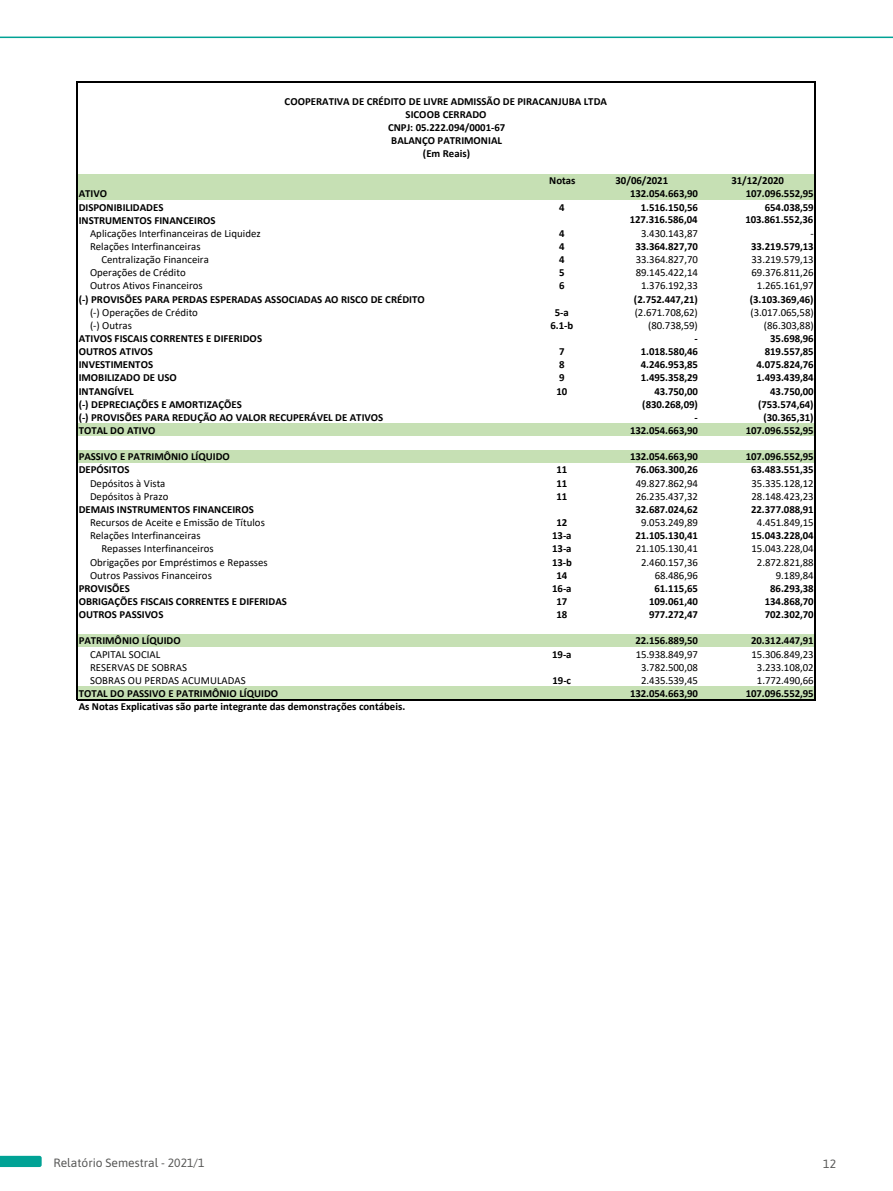
<style>
.page{position:relative;width:893px;height:1191px;background:#fff}
.page>*{position:absolute;margin:0;border:0;box-sizing:border-box;transform-origin:0 0}
.t1{font:12px "Asap";color:#575756}
.t2{font:700 10.8px/13px "Calibri";letter-spacing:-.005em;color:#000;text-align:center}
.t3{font:10.8px "Calibri";color:#000}
</style>
<div class="page">
<svg style="left:0;top:36px;width:893px;height:3px;background:#7fd0c9"></svg>
<svg style="left:0;top:1155px;width:42px;height:12px"></svg>
<div style="left:77px;top:174px;width:739px;height:26px;background:#c6e0b4"></div>
<div style="left:77px;top:423px;width:739px;height:14px;background:#c6e0b4"></div>
<div style="left:77px;top:450px;width:739px;height:13px;background:#c6e0b4"></div>
<div style="left:77px;top:634px;width:739px;height:13px;background:#c6e0b4"></div>
<div style="left:77px;top:686px;width:739px;height:14px;background:#c6e0b4"></div>
<hr style="left:76px;top:81px;width:1px;height:619px;background:#000">
<hr style="left:815px;top:82px;width:1px;height:618px;background:#000">
<hr style="left:77px;top:81px;width:739px;height:1px;background:#000">
<hr style="left:77px;top:699px;width:739px;height:1px;background:#000">
<p class="t2" style="left:285px;top:94px;width:324px">COOPERATIVA DE CRÉDITO DE LIVRE ADMISSÃO DE PIRACANJUBA LTDA<br>SICOOB CERRADO<br>CNPJ: 05.222.094/0001-67<br>BALANÇO PATRIMONIAL<br>(Em Reais)</p>
<p class="t2" style="left:549px;top:174px;width:28px">Notas</p>
<p class="t2" style="left:616px;top:174px;width:54px">30/06/2021</p>
<p class="t2" style="left:731px;top:174px;width:54px">31/12/2020</p>
<p class="t2" style="left:79px;top:187px;width:30px">ATIVO</p>
<p class="t2" style="left:630px;top:187px;width:69px">132.054.663,90</p>
<p class="t2" style="left:746px;top:187px;width:69px">107.096.552,95</p>
<p class="t2" style="left:79px;top:200px;width:86px">DISPONIBILIDADES</p>
<p class="t2" style="left:559px;top:200px;width:7px">4</p>
<p class="t2" style="left:641px;top:200px;width:59px">1.516.150,56</p>
<p class="t2" style="left:765px;top:200px;width:50px">654.038,59</p>
<p class="t2" style="left:79px;top:213px;width:138px">INSTRUMENTOS FINANCEIROS</p>
<p class="t2" style="left:630px;top:213px;width:69px">127.316.586,04</p>
<p class="t2" style="left:745px;top:213px;width:69px">103.861.552,36</p>
<p class="t3" style="left:90px;top:226px;width:172px">Aplicações Interfinanceiras de Liquidez</p>
<p class="t2" style="left:559px;top:226px;width:7px">4</p>
<p class="t3" style="left:641px;top:226px;width:58px">3.430.143,87</p>
<p class="t3" style="left:810px;top:226px;width:5px">-</p>
<p class="t3" style="left:90px;top:239px;width:112px">Relações Interfinanceiras</p>
<p class="t2" style="left:559px;top:240px;width:7px">4</p>
<p class="t2" style="left:635px;top:240px;width:64px">33.364.827,70</p>
<p class="t2" style="left:751px;top:240px;width:64px">33.219.579,13</p>
<p class="t3" style="left:101px;top:252px;width:109px">Centralização Financeira</p>
<p class="t2" style="left:559px;top:253px;width:7px">4</p>
<p class="t3" style="left:636px;top:252px;width:64px">33.364.827,70</p>
<p class="t3" style="left:751px;top:252px;width:64px">33.219.579,13</p>
<p class="t3" style="left:90px;top:265px;width:97px">Operações de Crédito</p>
<p class="t2" style="left:559px;top:266px;width:7px">5</p>
<p class="t3" style="left:636px;top:265px;width:64px">89.145.422,14</p>
<p class="t3" style="left:751px;top:265px;width:64px">69.376.811,26</p>
<p class="t3" style="left:90px;top:278px;width:114px">Outros Ativos Financeiros</p>
<p class="t2" style="left:559px;top:279px;width:7px">6</p>
<p class="t3" style="left:641px;top:278px;width:58px">1.376.192,33</p>
<p class="t3" style="left:757px;top:278px;width:58px">1.265.161,97</p>
<p class="t2" style="left:79px;top:292px;width:348px">(-) PROVISÕES PARA PERDAS ESPERADAS ASSOCIADAS AO RISCO DE CRÉDITO</p>
<p class="t2" style="left:634px;top:292px;width:65px">(2.752.447,21)</p>
<p class="t2" style="left:750px;top:292px;width:65px">(3.103.369,46)</p>
<p class="t3" style="left:90px;top:305px;width:109px">(-) Operações de Crédito</p>
<p class="t2" style="left:555px;top:305px;width:15px">5-a</p>
<p class="t3" style="left:635px;top:305px;width:65px">(2.671.708,62)</p>
<p class="t3" style="left:750px;top:305px;width:65px">(3.017.065,58)</p>
<p class="t3" style="left:90px;top:318px;width:43px">(-) Outras</p>
<p class="t2" style="left:551px;top:319px;width:24px">6.1-b</p>
<p class="t3" style="left:648px;top:318px;width:51px">(80.738,59)</p>
<p class="t3" style="left:764px;top:318px;width:51px">(86.303,88)</p>
<p class="t2" style="left:79px;top:332px;width:185px">ATIVOS FISCAIS CORRENTES E DIFERIDOS</p>
<p class="t2" style="left:695px;top:332px;width:5px">-</p>
<p class="t2" style="left:770px;top:332px;width:45px">35.698,96</p>
<p class="t2" style="left:79px;top:345px;width:76px">OUTROS ATIVOS</p>
<p class="t2" style="left:559px;top:345px;width:7px">7</p>
<p class="t2" style="left:641px;top:345px;width:59px">1.018.580,46</p>
<p class="t2" style="left:765px;top:345px;width:50px">819.557,85</p>
<p class="t2" style="left:79px;top:358px;width:76px">INVESTIMENTOS</p>
<p class="t2" style="left:559px;top:358px;width:7px">8</p>
<p class="t2" style="left:641px;top:358px;width:59px">4.246.953,85</p>
<p class="t2" style="left:757px;top:358px;width:59px">4.075.824,76</p>
<p class="t2" style="left:79px;top:371px;width:100px">IMOBILIZADO DE USO</p>
<p class="t2" style="left:559px;top:371px;width:7px">9</p>
<p class="t2" style="left:641px;top:371px;width:59px">1.495.358,29</p>
<p class="t2" style="left:757px;top:371px;width:59px">1.493.439,84</p>
<p class="t2" style="left:79px;top:384px;width:56px">INTANGÍVEL</p>
<p class="t2" style="left:556px;top:384px;width:12px">10</p>
<p class="t2" style="left:654px;top:384px;width:45px">43.750,00</p>
<p class="t2" style="left:770px;top:384px;width:45px">43.750,00</p>
<p class="t2" style="left:79px;top:397px;width:165px">(-) DEPRECIAÇÕES E AMORTIZAÇÕES</p>
<p class="t2" style="left:642px;top:397px;width:57px">(830.268,09)</p>
<p class="t2" style="left:758px;top:397px;width:57px">(753.574,64)</p>
<p class="t2" style="left:79px;top:410px;width:306px">(-) PROVISÕES PARA REDUÇÃO AO VALOR RECUPERÁVEL DE ATIVOS</p>
<p class="t2" style="left:695px;top:410px;width:5px">-</p>
<p class="t2" style="left:763px;top:410px;width:52px">(30.365,31)</p>
<p class="t2" style="left:79px;top:424px;width:78px">TOTAL DO ATIVO</p>
<p class="t2" style="left:630px;top:424px;width:69px">132.054.663,90</p>
<p class="t2" style="left:746px;top:424px;width:69px">107.096.552,95</p>
<p class="t2" style="left:79px;top:450px;width:153px">PASSIVO E PATRIMÔNIO LÍQUIDO</p>
<p class="t2" style="left:630px;top:450px;width:69px">132.054.663,90</p>
<p class="t2" style="left:746px;top:450px;width:69px">107.096.552,95</p>
<p class="t2" style="left:79px;top:463px;width:52px">DEPÓSITOS</p>
<p class="t2" style="left:556px;top:463px;width:12px">11</p>
<p class="t2" style="left:635px;top:463px;width:64px">76.063.300,26</p>
<p class="t2" style="left:751px;top:463px;width:64px">63.483.551,35</p>
<p class="t3" style="left:90px;top:475px;width:77px">Depósitos à Vista</p>
<p class="t2" style="left:556px;top:476px;width:12px">11</p>
<p class="t3" style="left:636px;top:475px;width:64px">49.827.862,94</p>
<p class="t3" style="left:751px;top:475px;width:64px">35.335.128,12</p>
<p class="t3" style="left:90px;top:488px;width:80px">Depósitos à Prazo</p>
<p class="t2" style="left:556px;top:489px;width:12px">11</p>
<p class="t3" style="left:636px;top:488px;width:64px">26.235.437,32</p>
<p class="t3" style="left:751px;top:488px;width:64px">28.148.423,23</p>
<p class="t2" style="left:79px;top:502px;width:177px">DEMAIS INSTRUMENTOS FINANCEIROS</p>
<p class="t2" style="left:635px;top:502px;width:64px">32.687.024,62</p>
<p class="t2" style="left:751px;top:502px;width:64px">22.377.088,91</p>
<p class="t3" style="left:90px;top:515px;width:176px">Recursos de Aceite e Emissão de Títulos</p>
<p class="t2" style="left:556px;top:516px;width:12px">12</p>
<p class="t3" style="left:641px;top:515px;width:58px">9.053.249,89</p>
<p class="t3" style="left:757px;top:515px;width:58px">4.451.849,15</p>
<p class="t3" style="left:90px;top:528px;width:112px">Relações Interfinanceiras</p>
<p class="t2" style="left:552px;top:529px;width:21px">13-a</p>
<p class="t2" style="left:635px;top:529px;width:64px">21.105.130,41</p>
<p class="t2" style="left:751px;top:529px;width:64px">15.043.228,04</p>
<p class="t3" style="left:101px;top:541px;width:114px">Repasses Interfinanceiros</p>
<p class="t2" style="left:552px;top:542px;width:21px">13-a</p>
<p class="t3" style="left:636px;top:541px;width:64px">21.105.130,41</p>
<p class="t3" style="left:751px;top:541px;width:64px">15.043.228,04</p>
<p class="t3" style="left:90px;top:554px;width:179px">Obrigações por Empréstimos e Repasses</p>
<p class="t2" style="left:552px;top:555px;width:21px">13-b</p>
<p class="t3" style="left:641px;top:554px;width:58px">2.460.157,36</p>
<p class="t3" style="left:757px;top:554px;width:58px">2.872.821,88</p>
<p class="t3" style="left:90px;top:567px;width:123px">Outros Passivos Financeiros</p>
<p class="t2" style="left:556px;top:568px;width:12px">14</p>
<p class="t3" style="left:655px;top:567px;width:45px">68.486,96</p>
<p class="t3" style="left:776px;top:567px;width:39px">9.189,84</p>
<p class="t2" style="left:79px;top:581px;width:53px">PROVISÕES</p>
<p class="t2" style="left:552px;top:581px;width:21px">16-a</p>
<p class="t2" style="left:654px;top:581px;width:45px">61.115,65</p>
<p class="t2" style="left:770px;top:581px;width:45px">86.293,38</p>
<p class="t2" style="left:79px;top:594px;width:210px">OBRIGAÇÕES FISCAIS CORRENTES E DIFERIDAS</p>
<p class="t2" style="left:556px;top:594px;width:12px">17</p>
<p class="t2" style="left:649px;top:594px;width:50px">109.061,40</p>
<p class="t2" style="left:765px;top:594px;width:50px">134.868,70</p>
<p class="t2" style="left:79px;top:608px;width:86px">OUTROS PASSIVOS</p>
<p class="t2" style="left:556px;top:608px;width:12px">18</p>
<p class="t2" style="left:649px;top:608px;width:50px">977.272,47</p>
<p class="t2" style="left:765px;top:608px;width:50px">702.302,70</p>
<p class="t2" style="left:79px;top:634px;width:104px">PATRIMÔNIO LÍQUIDO</p>
<p class="t2" style="left:635px;top:634px;width:64px">22.156.889,50</p>
<p class="t2" style="left:751px;top:634px;width:64px">20.312.447,91</p>
<p class="t3" style="left:90px;top:646px;width:72px">CAPITAL SOCIAL</p>
<p class="t2" style="left:552px;top:647px;width:21px">19-a</p>
<p class="t3" style="left:636px;top:646px;width:64px">15.938.849,97</p>
<p class="t3" style="left:751px;top:646px;width:64px">15.306.849,23</p>
<p class="t3" style="left:90px;top:659px;width:98px">RESERVAS DE SOBRAS</p>
<p class="t3" style="left:641px;top:659px;width:58px">3.782.500,08</p>
<p class="t3" style="left:757px;top:659px;width:58px">3.233.108,02</p>
<p class="t3" style="left:90px;top:672px;width:157px">SOBRAS OU PERDAS ACUMULADAS</p>
<p class="t2" style="left:553px;top:673px;width:20px">19-c</p>
<p class="t3" style="left:641px;top:672px;width:58px">2.435.539,45</p>
<p class="t3" style="left:757px;top:672px;width:58px">1.772.490,66</p>
<p class="t2" style="left:79px;top:686px;width:201px">TOTAL DO PASSIVO E PATRIMÔNIO LÍQUIDO</p>
<p class="t2" style="left:630px;top:686px;width:69px">132.054.663,90</p>
<p class="t2" style="left:746px;top:686px;width:69px">107.096.552,95</p>
<p class="t2" style="left:79px;top:699px;width:328px">As Notas Explicativas são parte integrante das demonstrações contábeis.</p>
<p class="t1" style="left:54px;top:1154px;width:152px">Relatório Semestral - 2021/1</p>
<p class="t1" style="left:823px;top:1155px;width:14px">12</p>
</div>
